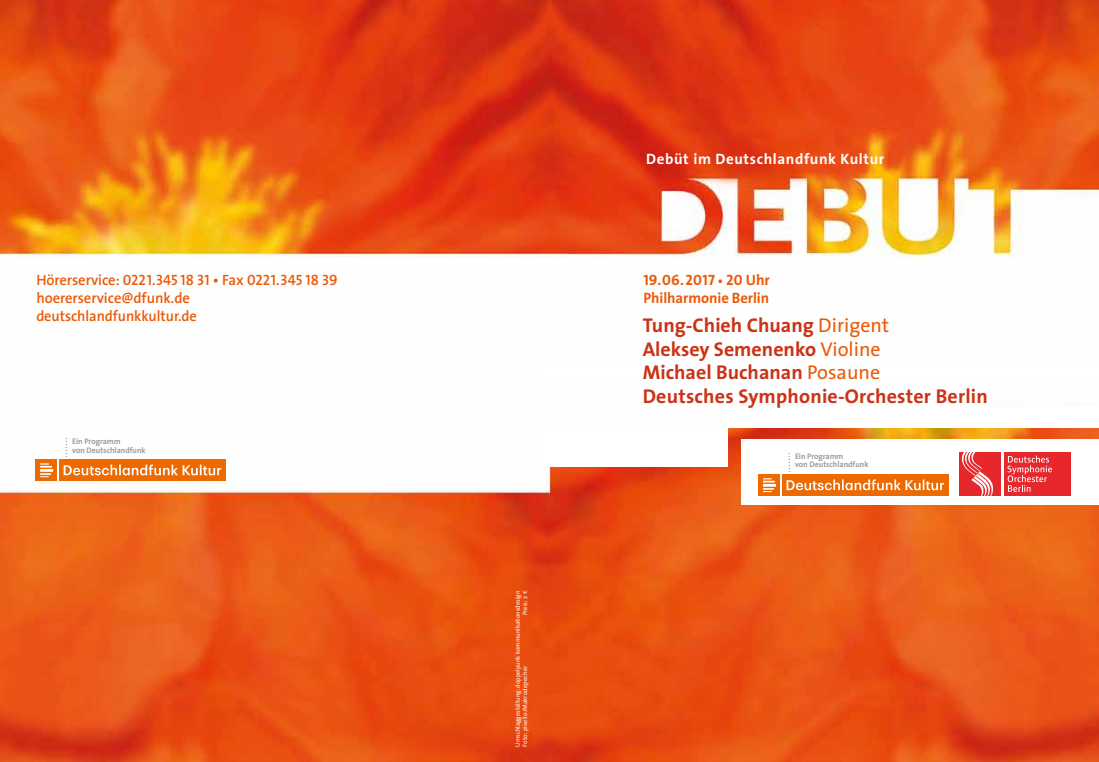
<style>
.page{position:relative;width:1099px;height:762px;background:#fff}
.page>*{position:absolute;margin:0;border:0;box-sizing:border-box;transform-origin:0 0}
.t1{font:700 20px/23.8px "The Sans";color:#cb3317}
.t2{font:600 15px/18.1px "The Sans";letter-spacing:-.005em;color:#ea5a08}
.t3{font:15px "The Sans Semi Bold Caps";letter-spacing:-.005em;color:#ea5a08}
.t4{font:700 15px "The Sans";letter-spacing:.04em;color:#fff}
.t5{font:700 15px "The Sans";letter-spacing:-.005em;color:#ea5a08}
.t6{font:15px "The Sans Bold Caps";letter-spacing:.01em;color:#ea5a08}
.t7{font:700 8.12px/8.8px "The Sans";letter-spacing:-.005em;color:#9c9d9d}
.t8{font:6.25px/7.5px "The Sans";letter-spacing:-.005em;color:#fff}
.s1{font-family:"The Sans";font-weight:600}
.s2{font-family:"Euro Mono"}
.s3{font-size:12.5px}
.s4{font-family:"The Sans";font-weight:700}
.s5{font-weight:400;color:#ea5a08}
</style>
<div class="page">
<img style="left:0;top:0;width:1098px;height:762px">
<div style="left:741px;top:438px;width:357px;height:67px;background:#fff"></div>
<div style="left:1004px;top:453px;width:66px;height:43px;background:#e6272b"></div>
<div style="left:958px;top:453px;width:42px;height:43px;background:#e6272b"></div>
<img style="left:961px;top:453px;width:32px;height:43px">
<svg style="left:1007px;top:455px;width:44px;height:37px"></svg>
<div style="left:544px;top:364px;width:554px;height:14px;background:#fff"></div>
<img style="left:727px;top:428px;width:371px;height:10px">
<div style="left:723px;top:407px;width:375px;height:21px;background:#fff"></div>
<div style="left:544px;top:425px;width:183px;height:42px;background:#fff"></div>
<div style="left:758px;top:474px;width:22px;height:22px;background:#ed6a00"></div>
<div style="left:781px;top:474px;width:167px;height:22px;background:#ed6a00"></div>
<svg style="left:763px;top:478px;width:13px;height:14px"></svg>
<svg style="left:786px;top:479px;width:158px;height:11px"></svg>
<div style="left:35px;top:459px;width:22px;height:22px;background:#ed6a00"></div>
<div style="left:59px;top:459px;width:166px;height:22px;background:#ed6a00"></div>
<svg style="left:40px;top:463px;width:13px;height:14px"></svg>
<svg style="left:64px;top:464px;width:157px;height:11px"></svg>
<p class="t3" style="left:36px;top:267px;width:303px"><span class="s1">Hörerservice:</span> 0221.345 18 31 <span class="s1">• Fax</span> 0221.345 18 39</p>
<p class="t2" style="left:36px;top:288px;width:162px">hoererservice@dfunk.de deutschlandfunkkultur.de</p>
<p class="t7" style="left:65px;top:441px;width:4px">.......</p>
<p class="t7" style="left:72px;top:436px;width:75px">Ein Programm<br>von Deutschlandfunk</p>
<p class="t8" style="left:521px;top:615px;width:26px;rotate:-90deg">Preis: 2 <span class="s2">s</span></p>
<p class="t8" style="left:513px;top:746px;width:157px;rotate:-90deg">Umschlaggestaltung: doppelpunk kommunikationsdesign<br>Foto: pixelio/Makrodepecher</p>
<p class="t4" style="left:646px;top:146px;width:239px">Debüt im Deutschlandfunk Kultur</p>
<p class="t6" style="left:643px;top:267px;width:128px">19.06.2017 <span class="s3">•</span> 20 <span class="s4">Uhr</span></p>
<p class="t5" style="left:643px;top:286px;width:127px">Philharmonie Berlin</p>
<p class="t1" style="left:642px;top:313px;width:347px">Tung-Chieh Chuang <span class="s5">Dirigent<br></span>Aleksey Semenenko <span class="s5">Violine<br></span>Michael Buchanan <span class="s5">Posaune<br></span>Deutsches Symphonie-Orchester Berlin</p>
<p class="t7" style="left:788px;top:456px;width:4px">.......</p>
<p class="t7" style="left:795px;top:451px;width:75px">Ein Programm<br>von Deutschlandfunk</p>
</div>
